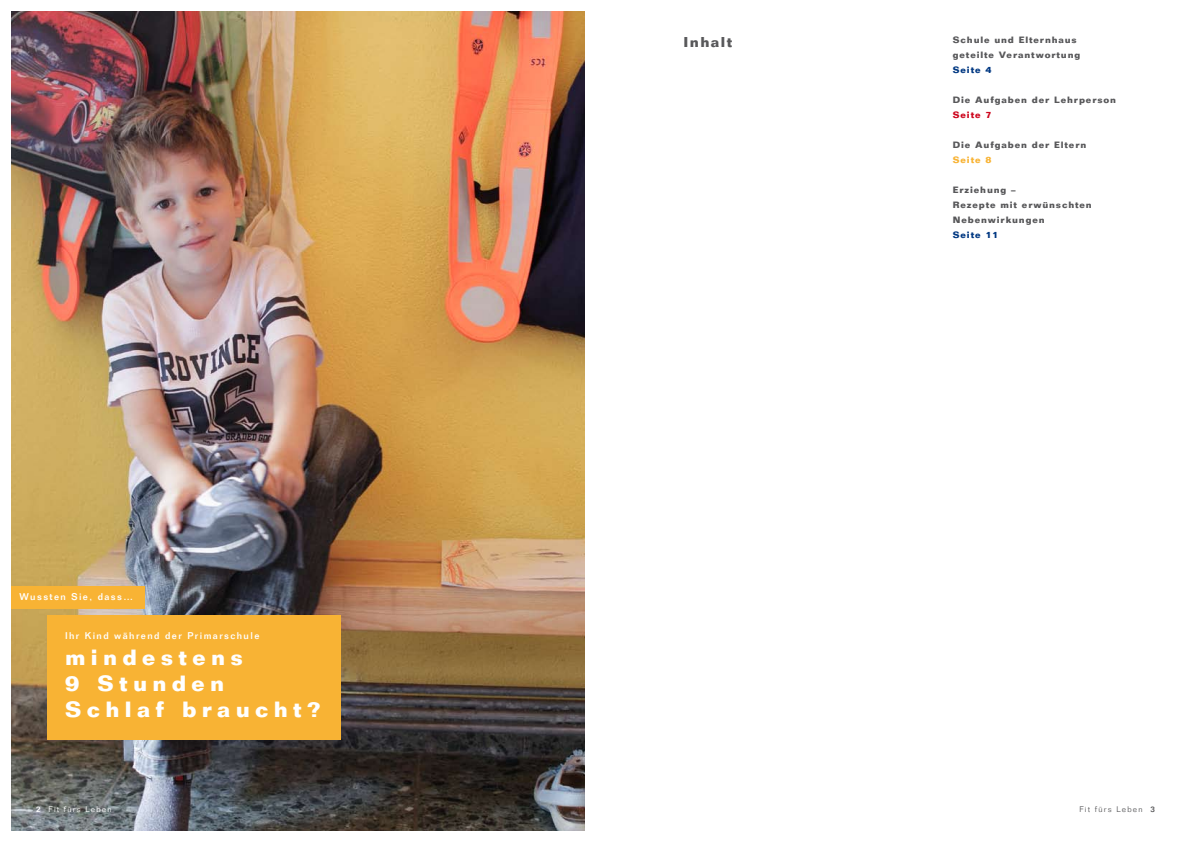
<style>
.page{position:relative;width:1191px;height:842px;background:#fff}
.page>*{position:absolute;margin:0;border:0;box-sizing:border-box;transform-origin:0 0}
.t1{font:700 21.6px/25.9px "Folio";letter-spacing:.25em;color:#fff}
.t2{font:700 14px "Folio";letter-spacing:.1em;color:#58585a}
.t3{font:500 9.6px "Folio";letter-spacing:.15em;color:#fff}
.t4{font:700 9px/15px "Folio";letter-spacing:.1em;color:#58585a}
.t5{font:700 9px "Folio";letter-spacing:.1em;color:#003882}
.t6{font:700 9px "Folio";letter-spacing:.1em;color:#cd071e}
.t7{font:700 9px "Folio";letter-spacing:.1em;color:#f8b334}
.t8{font:300 8px "Folio";letter-spacing:.15em;color:#fff}
.t9{font:300 8px "Folio";letter-spacing:.15em;color:#58585a}
.s1{font-weight:500}
</style>
<div class="page">
<img style="left:11px;top:11px;width:573px;height:820px">
<div style="left:47px;top:615px;width:294px;height:125px;background:#f8b334"></div>
<div style="left:11px;top:586px;width:134px;height:23px;background:#f8b334"></div>
<p class="t3" style="left:20px;top:591px;width:115px">Wussten Sie, dass…</p>
<p class="t3" style="left:65px;top:630px;width:196px">Ihr Kind während der Primarschule</p>
<h1 class="t1" style="left:65px;top:644px;width:257px">mindestens<br>9 Stunden<br>Schlaf braucht?</h1>
<h2 class="t2" style="left:683px;top:34px;width:50px">Inhalt</h2>
<p class="t4" style="left:952px;top:32px;width:129px">Schule und Elternhaus geteilte Verantwortung</p>
<p class="t5" style="left:952px;top:64px;width:40px">Seite 4</p>
<p class="t4" style="left:952px;top:92px;width:165px">Die Aufgaben der Lehrperson</p>
<p class="t6" style="left:952px;top:109px;width:40px">Seite 7</p>
<p class="t4" style="left:952px;top:137px;width:135px">Die Aufgaben der Eltern</p>
<p class="t7" style="left:952px;top:154px;width:40px">Seite 8</p>
<p class="t4" style="left:952px;top:182px;width:140px">Erziehung –<br>Rezepte mit erwünschten<br>Nebenwirkungen</p>
<p class="t5" style="left:952px;top:229px;width:47px">Seite 11</p>
<p class="t8" style="left:36px;top:804px;width:77px"><span class="s1">2</span> Fit fürs Leben</p>
<p class="t9" style="left:1079px;top:804px;width:77px">Fit fürs Leben <span class="s1">3</span></p>
</div>
